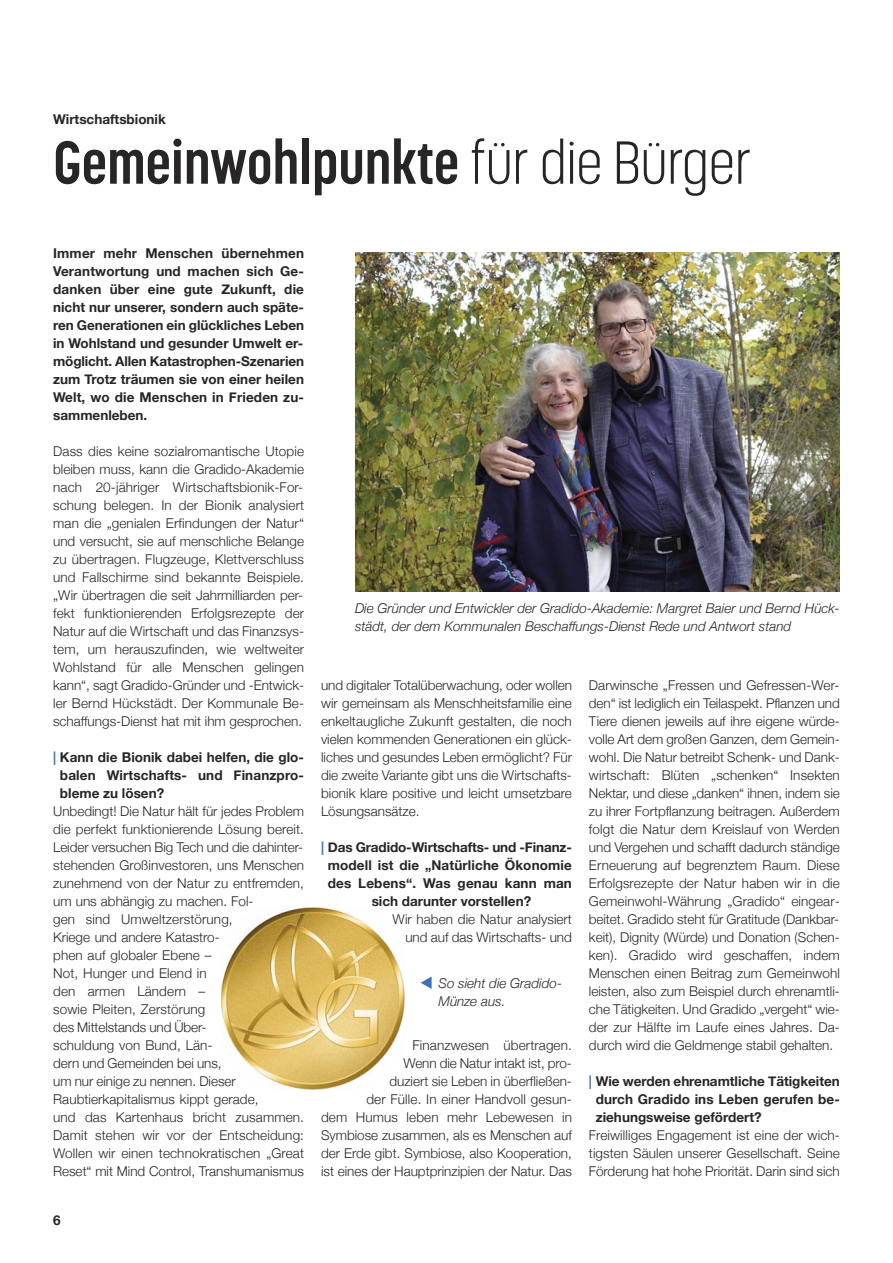
<style>
.page{position:relative;width:893px;height:1263px;background:#fff}
.page>*{position:absolute;margin:0;border:0;box-sizing:border-box;transform-origin:0 0}
.t1{font:700 60px "Korolev Condensed";color:#272526}
.t2{font:300 13.5px/18px "Helvetica Neue";color:#272526;text-align:justify}
.t3{font:700 13.5px/18px "Helvetica Neue";color:#272526;text-align:justify}
.t4{font:italic 300 13.5px/18px "Helvetica Neue";color:#272526}
.s1{font-weight:300}
.s2{color:#3873b9}
</style>
<div class="page">
<img style="left:355px;top:253px;width:485px;height:338px">
<img style="left:221px;top:907px;width:183px;height:182px">
<p class="t3" style="left:53px;top:110px;width:114px">wirtschaftsbionik</p>
<h1 class="t1" style="left:53px;top:127px;width:700px">Gemeinwohlpunkte <span class="s1">für die Bürger</span></h1>
<p class="t3" style="left:53px;top:244px;width:252px">immer mehr Menschen übernehmen Verantwortung und machen sich Ge&shy;danken über eine gute Zukunft, die nicht nur unserer, sondern auch späte&shy;ren Generationen ein glückliches leben in wohlstand und gesunder Umwelt er&shy;möglicht. allen Katastrophen-Szenarien zum trotz träumen sie von einer heilen welt, wo die Menschen in Frieden zu&shy;sammenleben.</p>
<p class="t2" style="left:53px;top:442px;width:252px">Dass dies keine sozialromantische Utopie bleiben muss, kann die Gradido-Akademie nach 20-jähriger Wirtschaftsbionik-For&shy;schung belegen. In der Bionik analysiert man die „genialen Erfindungen der Natur“ und versucht, sie auf menschliche Belange zu übertragen. Flugzeuge, Klettverschluss und Fallschirme sind bekannte Beispiele. „Wir übertragen die seit Jahrmilliarden per&shy;fekt funktionierenden Erfolgsrezepte der Natur auf die Wirtschaft und das Finanzsys&shy;tem, um herauszufinden, wie weltweiter Wohlstand für alle Menschen gelingen kann“, sagt Gradido-Gründer und -Entwick&shy;ler Bernd Hückstädt. Der Kommunale Be&shy;schaffungs-Dienst hat mit ihm gesprochen.</p>
<p class="t3" style="left:60px;top:748px;width:246px;text-indent:-7px"><span class="s2">|</span> Kann die Bionik dabei helfen, die glo&shy;balen wirtschafts- und Finanzpro&shy;bleme zu lösen?</p>
<p class="t2" style="left:53px;top:802px;width:252px;text-align:left">Unbedingt! Die Natur hält für jedes Problem die perfekt funktionierende Lösung bereit.<br>Leider versuchen Big Tech und die dahinter&shy;stehenden Großinvestoren, uns Menschen zunehmend von der Natur zu entfremden, um uns abhängig zu machen. Fol-<br>gen sind Umweltzerstörung,<br>Kriege und andere Katastro-<br>phen auf globaler Ebene –<br>Not, Hunger und Elend in<br>den armen Ländern –<br>sowie Pleiten, Zerstörung<br>des Mittelstands und Über-<br>schuldung von Bund, Län-<br>dern und Gemeinden bei uns,<br>um nur einige zu nennen. Dieser Raubtierkapitalismus kippt gerade,<br>und das Kartenhaus bricht zusammen.<br>Damit stehen wir vor der Entscheidung:<br>Wollen wir einen technokratischen „Great Reset“ mit Mind Control, Transhumanismus</p>
<p class="t3" style="left:53px;top:1211px;width:9px">6</p>
<p class="t4" style="left:355px;top:599px;width:486px">Die Gründer und Entwickler der Gradido-Akademie: Margret Baier und Bernd Hück&shy;städt, der dem Kommunalen Beschaffungs-Dienst Rede und Antwort stand</p>
<p class="t2" style="left:321px;top:676px;width:252px">und digitaler Totalüberwachung, oder wollen wir gemeinsam als Menschheitsfamilie eine enkeltaugliche Zukunft gestalten, die noch vielen kommenden Generationen ein glück&shy;liches und gesundes Leben ermöglicht? Für die zweite Variante gibt uns die Wirtschafts&shy;bionik klare positive und leicht umsetzbare Lösungsansätze.</p>
<p class="t3" style="left:321px;top:838px;width:252px"><span class="s2">|</span> das Gradido-wirtschafts- und -Finanz-</p>
<p class="t3" style="left:328px;top:856px;width:246px">modell ist die „natürliche Ökonomie</p>
<p class="t3" style="left:328px;top:874px;width:246px">des lebens“. was genau kann man</p>
<p class="t3" style="left:372px;top:892px;width:161px">sich darunter vorstellen?</p>
<p class="t2" style="left:392px;top:910px;width:181px;text-align:right">Wir haben die Natur analysiert und auf das Wirtschafts- und</p>
<p class="t4" style="left:438px;top:974px;width:125px;text-indent:-19px"><span class="s2">▼</span> So sieht die Gradido-<br>Münze aus.</p>
<p class="t2" style="left:321px;top:1036px;width:252px;text-align:right">Finanzwesen übertragen.<br>Wenn die Natur intakt ist, pro-<br>duziert sie Leben in überfließen-<br>der Fülle. In einer Handvoll gesun-<br>dem Humus leben mehr Lebewesen in Symbiose zusammen, als es Menschen auf der Erde gibt. Symbiose, also Kooperation, ist eines der Hauptprinzipien der Natur. Das</p>
<p class="t2" style="left:589px;top:676px;width:252px">Darwinsche „Fressen und Gefressen-Wer&shy;den“ ist lediglich ein Teilaspekt. Pflanzen und Tiere dienen jeweils auf ihre eigene würde&shy;volle Art dem großen Ganzen, dem Gemein&shy;wohl. Die Natur betreibt Schenk- und Dank&shy;wirtschaft: Blüten „schenken“ Insekten Nektar, und diese „danken“ ihnen, indem sie zu ihrer Fortpflanzung beitragen. Außerdem folgt die Natur dem Kreislauf von Werden und Vergehen und schafft dadurch ständige Erneuerung auf begrenztem Raum. Diese Erfolgsrezepte der Natur haben wir in die Gemeinwohl-Währung „Gradido“ eingear&shy;beitet. Gradido steht für Gratitude (Dankbar&shy;keit), Dignity (Würde) und Donation (Schen&shy;ken). Gradido wird geschaffen, indem Menschen einen Beitrag zum Gemeinwohl leisten, also zum Beispiel durch ehrenamtli&shy;che Tätigkeiten. Und Gradido „vergeht“ wie&shy;der zur Hälfte im Laufe eines Jahres. Da&shy;durch wird die Geldmenge stabil gehalten.</p>
<p class="t3" style="left:596px;top:1072px;width:246px;text-indent:-7px"><span class="s2">|</span> wie werden ehrenamtliche tätigkeiten durch Gradido ins leben gerufen be&shy;ziehungsweise gefördert?</p>
<p class="t2" style="left:589px;top:1126px;width:252px">Freiwilliges Engagement ist eine der wich&shy;tigsten Säulen unserer Gesellschaft. Seine Förderung hat hohe Priorität. Darin sind sich</p>
</div>
